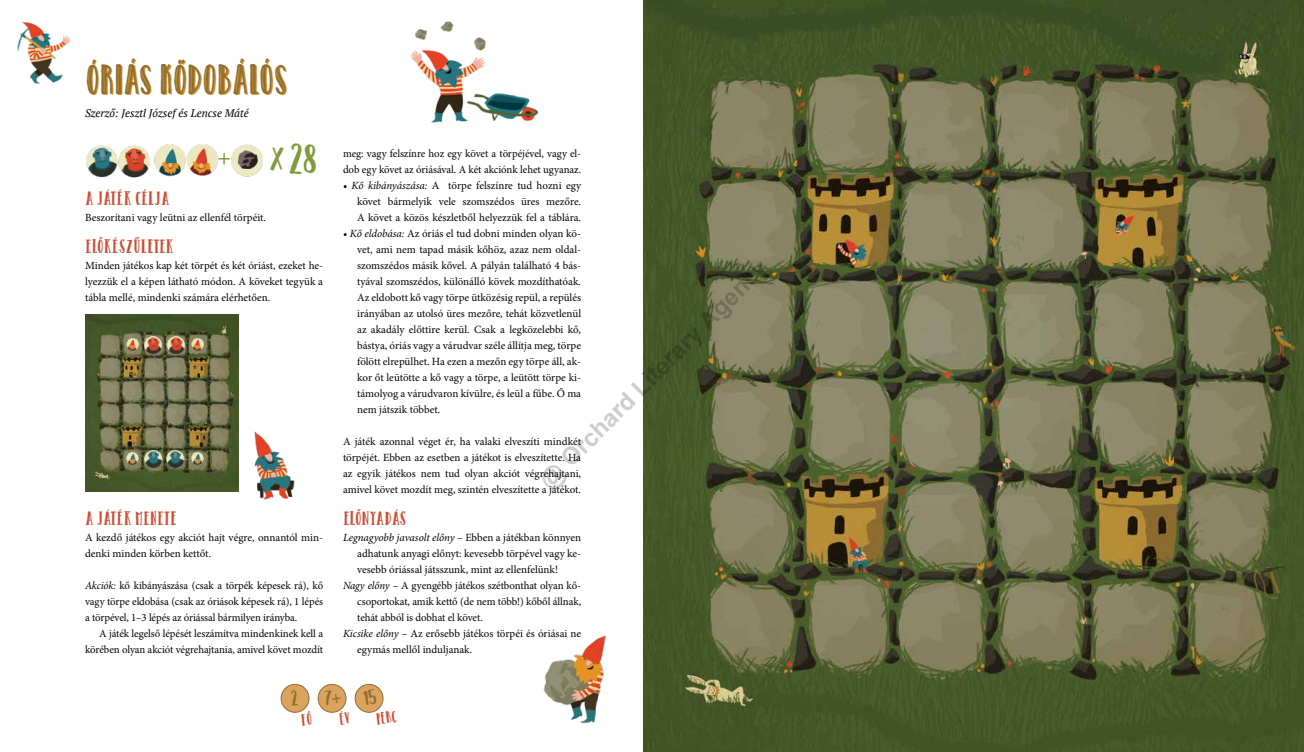
<style>
.page{position:relative;width:1304px;height:752px;background:#fff}
.page>*{position:absolute;margin:0;border:0;box-sizing:border-box;transform-origin:0 0}
.t1{font:700 40px "Catalina Avalon Sans";color:#ce8622}
.t2{font:700 24px "Arial";color:rgb(0 0 0/.2)}
.t3{font:700 18px "Catalina Avalon Slab";color:#cc4d33}
.t4{font:700 15.7px "Catalina Avalon Sans";color:#cc4d33}
.t5{font:11px/16px "Minion Pro";letter-spacing:-.005em;color:#000;text-align:justify}
.t6{font:italic 11px "Minion Pro";letter-spacing:-.01em;color:#000}
.t7{font:italic 11px "PT Serif";color:#000}
.s1{font-style:italic}
.s2{font-style:normal}
</style>
<div class="page">
<img style="left:643px;top:0;width:661px;height:751px">
<img style="left:86px;top:145px;width:64px;height:33px">
<img style="left:231px;top:144px;width:32px;height:33px">
<img style="left:155px;top:144px;width:63px;height:33px">
<div style="left:281px;top:684px;width:28px;height:28px;background:#dba35d;border-radius:50%"></div>
<div style="left:281px;top:683px;width:29px;height:29px;border:1px solid #8d6e32;border-radius:50%"></div>
<svg style="left:318px;top:684px;width:28px;height:28px"></svg>
<div style="left:318px;top:683px;width:29px;height:29px;border:1px solid #8d6e32;border-radius:50%"></div>
<div style="left:355px;top:684px;width:28px;height:28px;background:#dba35d;border-radius:50%"></div>
<div style="left:355px;top:683px;width:29px;height:29px;border:1px solid #8d6e32;border-radius:50%"></div>
<img style="left:85px;top:315px;width:153px;height:176px">
<img style="left:145px;top:448px;width:17px;height:20px">
<img style="left:145px;top:334px;width:17px;height:20px">
<img style="left:166px;top:448px;width:18px;height:20px">
<img style="left:166px;top:334px;width:18px;height:20px">
<img style="left:126px;top:451px;width:12px;height:14px">
<img style="left:126px;top:337px;width:12px;height:14px">
<img style="left:192px;top:451px;width:12px;height:14px">
<img style="left:192px;top:337px;width:12px;height:14px">
<img style="left:411px;top:21px;width:128px;height:102px">
<img style="left:543px;top:635px;width:63px;height:89px">
<img style="left:254px;top:431px;width:41px;height:69px">
<img style="left:17px;top:21px;width:54px;height:63px">
<svg style="left:291px;top:689px;width:19px;height:24px"></svg>
<svg style="left:325px;top:690px;width:22px;height:23px"></svg>
<h1 class="t1" style="left:86px;top:57px;width:204px">ÓRIÁS KŐDOBÁLÓS</h1>
<p class="t7" style="left:85px;top:106px;width:165px">Szerző: Jesztl József és Lencse Máté</p>
<h3 class="t3" style="left:85px;top:187px;width:86px">A JÁTÉK CÉLJA</h3>
<p class="t5" style="left:85px;top:209px;width:183px">Beszorítani vagy leütni az ellenfél törpéit.</p>
<h3 class="t3" style="left:85px;top:235px;width:90px">ELŐKÉSZÜLETEK</h3>
<p class="t5" style="left:85px;top:257px;width:240px">Minden játékos kap két törpét és két óriást, ezeket he&shy;lyezzük el a képen látható módon. A köveket tegyük a tábla mellé, mindenki számára elérhetően.</p>
<h3 class="t3" style="left:85px;top:507px;width:93px">A JÁTÉK MENETE</h3>
<p class="t5" style="left:85px;top:529px;width:240px">A kezdő játékos egy akciót hajt végre, onnantól min&shy;denki minden körben kettőt.</p>
<p class="t5" style="left:85px;top:577px;width:240px"><span class="s1">Akciók:</span> kő kibányászása (csak a törpék képesek rá), kő vagy törpe eldobása (csak az óriások képesek rá), 1 lépés a törpével, 1–3 lépés az óriással bármilyen irányba.</p>
<p class="t5" style="left:85px;top:625px;width:240px;text-align:right">A játék legelső lépését leszámítva mindenkinek kell a körében olyan akciót végrehajtania, amivel követ mozdít</p>
<p class="t5" style="left:343px;top:145px;width:240px">meg: vagy felszínre hoz egy követ a törpéjével, vagy el&shy;dob egy követ az óriásával. A két akciónk lehet ugyanaz.</p>
<p class="t5" style="left:357px;top:177px;width:225px;text-indent:-14px"><span class="s1">• Kő kibányászása:</span> A törpe felszínre tud hozni egy követ bármelyik vele szomszédos üres mezőre.<br>A követ a közös készletből helyezzük fel a táblára.</p>
<p class="t5" style="left:357px;top:225px;width:225px;text-indent:-14px"><span class="s1">• Kő eldobása:</span> Az óriás el tud dobni minden olyan kö&shy;vet, ami nem tapad másik kőhöz, azaz nem oldal&shy;szomszédos másik kővel. A pályán található 4 bás&shy;tyával szomszédos, különálló kövek mozdíthatóak.<br>Az eldobott kő vagy törpe ütközésig repül, a repülés irányában az utolsó üres mezőre, tehát közvetlenül az akadály előttire kerül. Csak a legközelebbi kő, bástya, óriás vagy a várudvar széle állítja meg, törpe fölött elrepülhet. Ha ezen a mezőn egy törpe áll, ak&shy;kor őt leütötte a kő vagy a törpe, a leütött törpe ki&shy;támolyog a várudvaron kívülre, és leül a fűbe. Ő ma nem játszik többet.</p>
<p class="t5" style="left:343px;top:433px;width:240px">A játék azonnal véget ér, ha valaki elveszíti mindkét törpéjét. Ebben az esetben a játékot is elveszítette. Ha az egyik játékos nem tud olyan akciót végrehajtani, amivel követ mozdít meg, szintén elveszítette a játékot.</p>
<h3 class="t3" style="left:343px;top:507px;width:65px">ELŐNYADÁS</h3>
<p class="t6" style="left:343px;top:529px;width:240px">Legnagyobb javasolt előny <span class="s2">– Ebben a játékban könnyen</span></p>
<p class="t5" style="left:357px;top:545px;width:225px">adhatunk anyagi előnyt: kevesebb törpével vagy ke-</p>
<p class="t5" style="left:357px;top:561px;width:202px">vesebb óriással játsszunk, mint az ellenfelünk!</p>
<p class="t5" style="left:343px;top:577px;width:240px"><span class="s1">Nagy előny –</span> A gyengébb játékos szétbonthat olyan kő-</p>
<p class="t5" style="left:357px;top:593px;width:225px">csoportokat, amik kettő (de nem több!) kőből állnak,</p>
<p class="t5" style="left:357px;top:609px;width:127px">tehát abból is dobhat el követ.</p>
<p class="t5" style="left:343px;top:625px;width:240px"><span class="s1">Kicsike előny –</span> Az erősebb játékos törpéi és óriásai ne</p>
<p class="t5" style="left:357px;top:641px;width:117px">egymás mellől induljanak.</p>
<h2 class="t2" style="left:533px;top:472px;width:313px;rotate:-45deg">@ Orchard Literary Agency</h2>
<h3 class="t4" style="left:375px;top:709px;width:22px;rotate:-7deg">PERC</h3>
</div>
